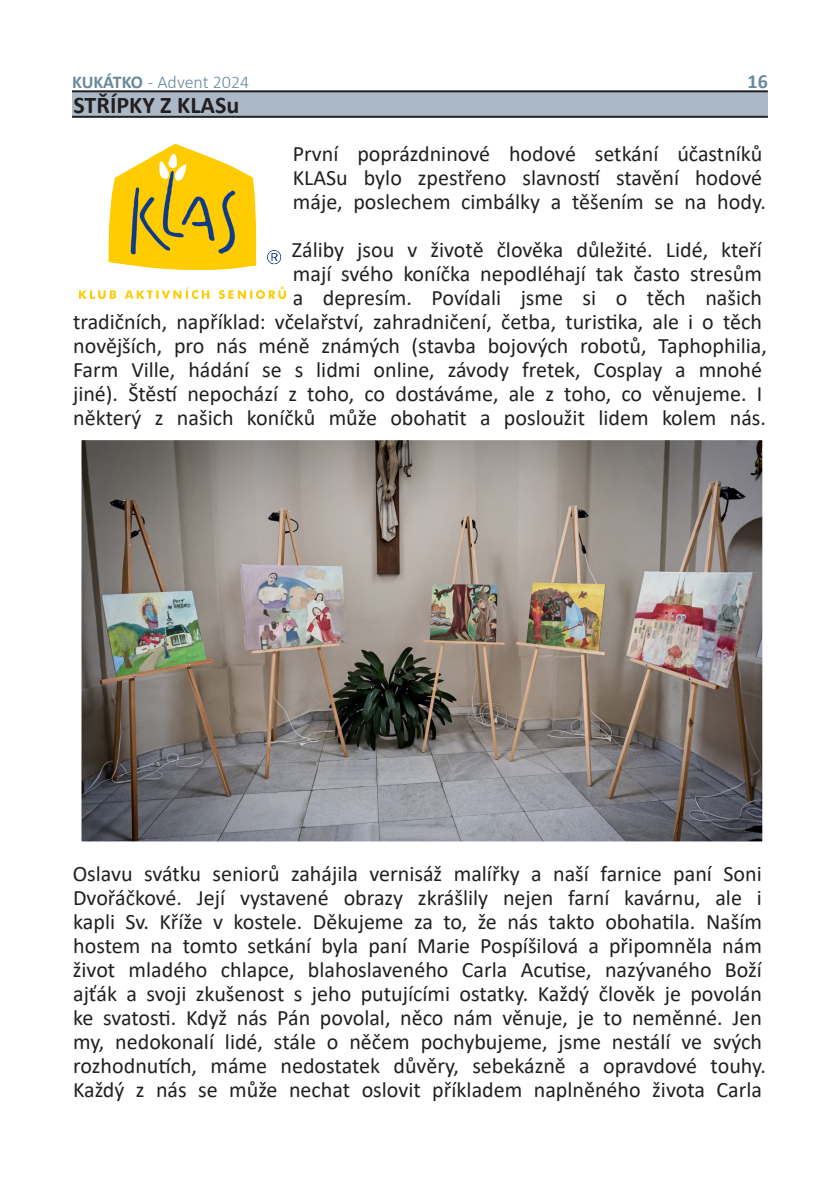
<style>
.page{position:relative;width:840px;height:1191px;background:#fff}
.page>*{position:absolute;margin:0;border:0;box-sizing:border-box;transform-origin:0 0}
.t1{font:700 24px "Calibri";color:#231f20}
.t2{font:22px/24px "Calibri";color:#231f20}
.t3{font:700 20px "Calibri";color:#68899d}
.t4{font:300 18px "Calibri";color:#68899d}
.s1{font-weight:700}
</style>
<div class="page">
<img style="left:79px;top:144px;width:206px;height:154px">
<div style="left:72px;top:91px;width:695px;height:25px;background:#aab9c5"></div>
<hr style="left:72px;top:90px;width:695px;height:2px;background:#231f20">
<hr style="left:72px;top:116px;width:695px;height:2px;background:#231f20">
<img style="left:82px;top:441px;width:678px;height:399px">
<div style="left:73px;top:432px;width:696px;height:417px;border:8px solid #fff"></div>
<p class="t4" style="left:72px;top:71px;width:179px"><span class="s1">KUKÁTKO</span> - Advent 2024</p>
<p class="t3" style="left:747px;top:67px;width:22px">16</p>
<p class="t1" style="left:73px;top:88px;width:167px">STŘÍPKY Z KLASu</p>
<p class="t2" style="left:292px;top:141px;width:474px">První poprázdninové hodové setkání účastníků<br>KLASu bylo zpestřeno slavností stavění hodové máje, poslechem cimbálky a těšením se na hody.</p>
<p class="t2" style="left:73px;top:237px;width:695px;text-align:right">Záliby jsou v životě člověka důležité. Lidé, kteří<br>mají svého koníčka nepodléhají tak často stresům<br>a depresím. Povídali jsme si o těch našich<br>tradičních, například: včelařství, zahradničení, četba, turistika, ale i o těch novějších, pro nás méně známých (stavba bojových robotů, Taphophilia, Farm Ville, hádání se s lidmi online, závody fretek, Cosplay a mnohé jiné). Štěstí nepochází z toho, co dostáváme, ale z toho, co věnujeme. I některý z našich koníčků může obohatit a posloužit lidem kolem nás.</p>
<p class="t2" style="left:73px;top:861px;width:694px">Oslavu svátku seniorů zahájila vernisáž malířky a naší farnice paní Soni Dvořáčkové. Její vystavené obrazy zkrášlily nejen farní kavárnu, ale i kapli Sv. Kříže v kostele. Děkujeme za to, že nás takto obohatila. Naším hostem na tomto setkání byla paní Marie Pospíšilová a připomněla nám život mladého chlapce, blahoslaveného Carla Acutise, nazývaného Boží ajťák a svoji zkušenost s jeho putujícími ostatky. Každý člověk je povolán ke svatosti. Když nás Pán povolal, něco nám věnuje, je to neměnné. Jen my, nedokonalí lidé, stále o něčem pochybujeme, jsme nestálí ve svých rozhodnutích, máme nedostatek důvěry, sebekázně a opravdové touhy.<br>Každý z nás se může nechat oslovit příkladem naplněného života Carla</p>
</div>
